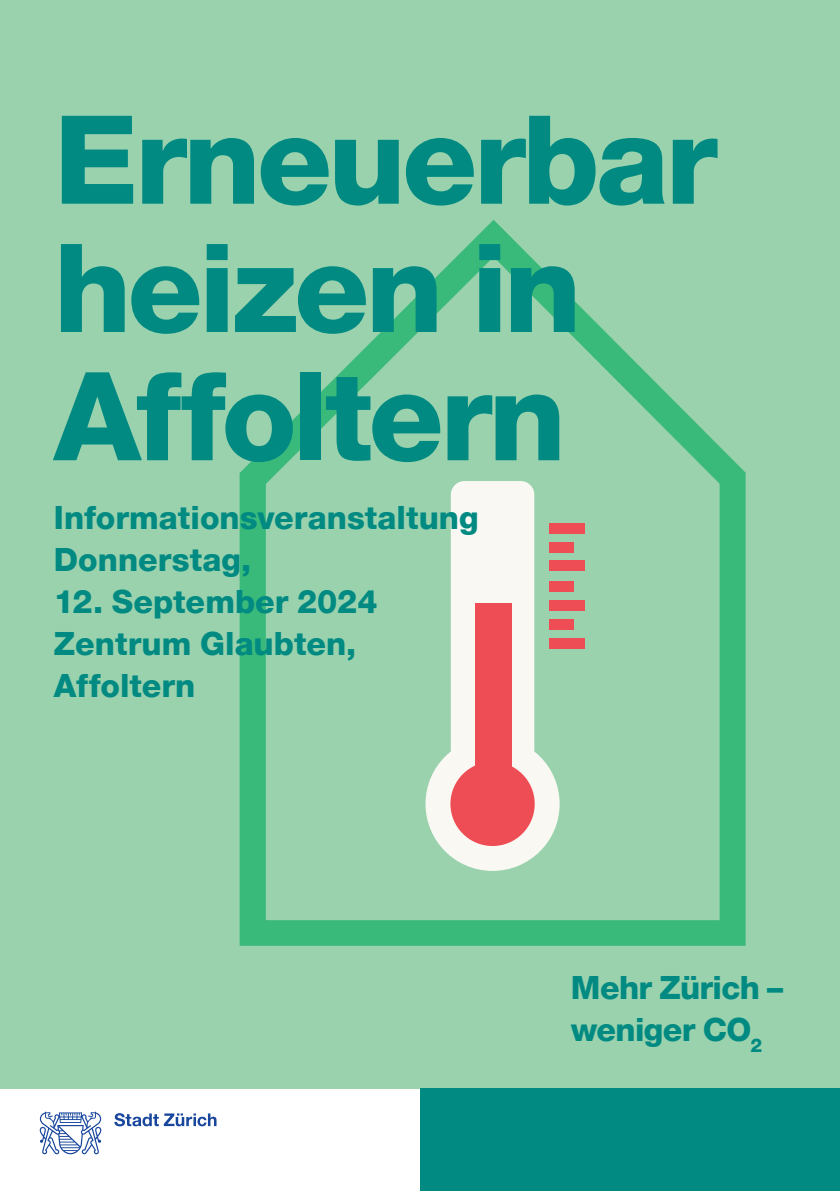
<style>
.page{position:relative;width:840px;height:1191px;background:#fff}
.page>*{position:absolute;margin:0;border:0;box-sizing:border-box;transform-origin:0 0}
.t1{font:800 123px/128.2px "Helvetica Neue LT Pro";letter-spacing:-.03em;color:#008a82}
.t2{font:800 32px/42px "Helvetica Neue LT Pro";color:#008a82}
.t3{font:800 32px/42px "Helvetica Neue LT Pro";letter-spacing:-.02em;color:#008a82}
</style>
<div class="page">
<div style="left:0;top:0;width:839px;height:1089px;background:#9ad2ae"></div>
<svg style="left:239px;top:220px;width:506px;height:725px"></svg>
<div style="left:450px;top:481px;width:84px;height:270px;background:#faf8f3"></div>
<div style="left:425px;top:737px;width:134px;height:134px;background:#faf8f3;border-radius:50%"></div>
<div style="left:450px;top:762px;width:84px;height:84px;background:#ef4d56;border-radius:50%"></div>
<div style="left:474px;top:603px;width:37px;height:201px;background:#ef4d56"></div>
<div style="left:548px;top:523px;width:36px;height:11px;background:#ef4d56"></div>
<div style="left:548px;top:560px;width:36px;height:11px;background:#ef4d56"></div>
<div style="left:548px;top:542px;width:25px;height:10px;background:#ef4d56"></div>
<div style="left:548px;top:600px;width:36px;height:11px;background:#ef4d56"></div>
<div style="left:548px;top:581px;width:25px;height:11px;background:#ef4d56"></div>
<div style="left:548px;top:638px;width:36px;height:10px;background:#ef4d56"></div>
<div style="left:548px;top:619px;width:25px;height:11px;background:#ef4d56"></div>
<div style="left:420px;top:1089px;width:419px;height:102px;background:#008a82"></div>
<svg style="left:114px;top:1113px;width:102px;height:13px"></svg>
<svg style="left:40px;top:1111px;width:61px;height:43px"></svg>
<h1 class="t1" style="left:54px;top:96px;width:664px">Erneuerbar heizen in<br>Affoltern</h1>
<p class="t2" style="left:54px;top:496px;width:426px">Informationsveranstaltung<br>Donnerstag,</p>
<p class="t2" style="left:54px;top:580px;width:325px">12. September 2024<br>Zentrum Glaubten,<br>Affoltern</p>
<p class="t3" style="left:570px;top:967px;width:214px">Mehr Zürich – weniger CO<sub>2</sub></p>
</div>
